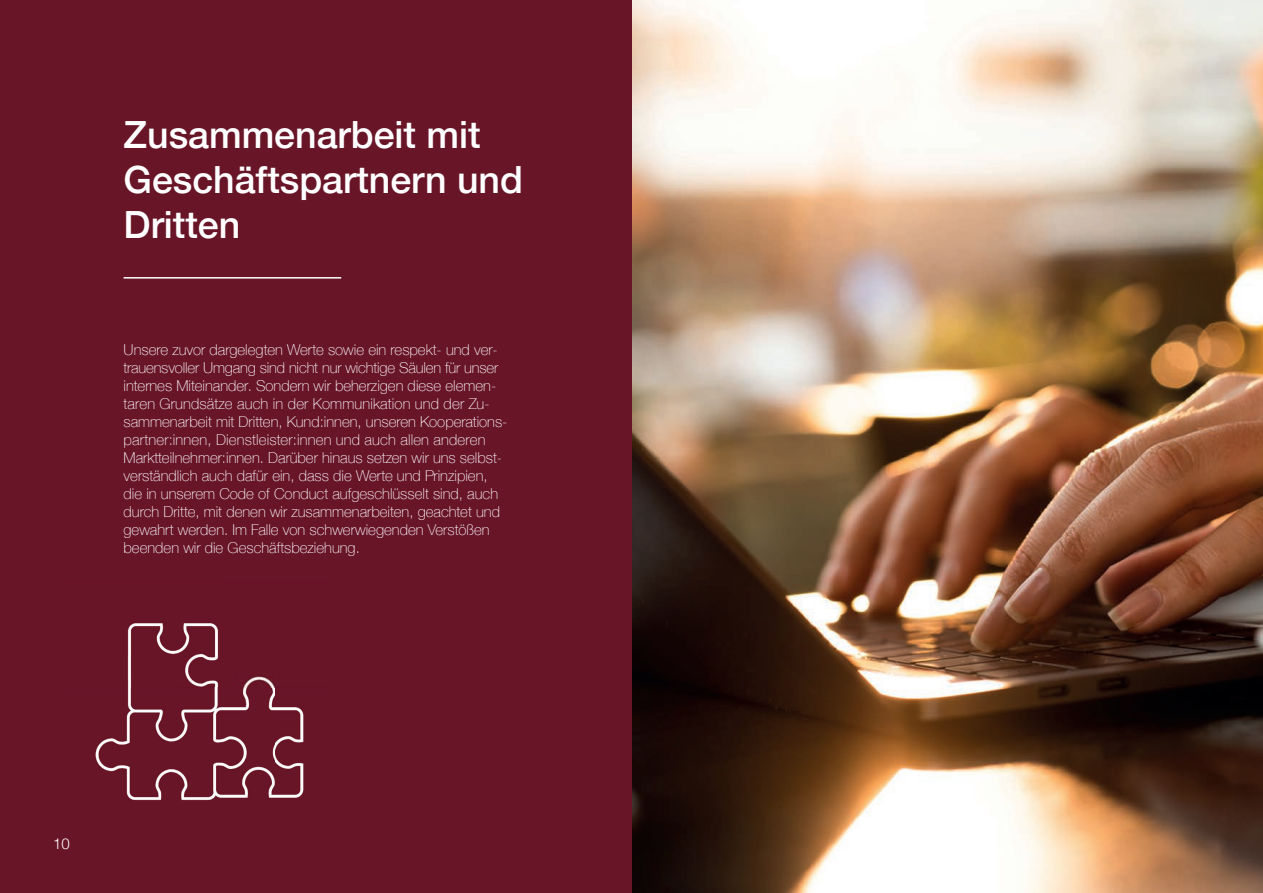
<style>
.page{position:relative;width:1263px;height:893px;background:#fff}
.page>*{position:absolute;margin:0;border:0;box-sizing:border-box;transform-origin:0 0}
.t1{font:500 37.5px/45px "Helvetica Neue";color:#fff}
.t2{font:100 15px/18px "Helvetica Neue";color:#fff}
.t3{font:300 15px "Helvetica Neue";color:#fff}
</style>
<div class="page">
<img style="left:631px;top:0;width:632px;height:893px">
<div style="left:0;top:0;width:631px;height:892px;background:#691528"></div>
<hr style="left:124px;top:277px;width:217px;height:2px;background:#fff">
<img style="left:95px;top:623px;width:209px;height:177px">
<h1 class="t1" style="left:124px;top:109px;width:401px">Zusammenarbeit mit<br>Geschäftspartnern und<br>Dritten</h1>
<p class="t2" style="left:124px;top:340px;width:385px">Unsere zuvor dargelegten Werte sowie ein respekt- und ver&shy;trauensvoller Umgang sind nicht nur wichtige Säulen für unser internes Miteinander. Sondern wir beherzigen diese elemen&shy;taren Grundsätze auch in der Kommunikation und der Zu&shy;sammenarbeit mit Dritten, Kund:innen, unseren Kooperations&shy;partner:innen, Dienstleister:innen und auch allen anderen Marktteilnehmer:innen. Darüber hinaus setzen wir uns selbst&shy;verständlich auch dafür ein, dass die Werte und Prinzipien, die in unserem Code of Conduct aufgeschlüsselt sind, auch durch Dritte, mit denen wir zusammenarbeiten, geachtet und gewahrt werden. Im Falle von schwerwiegenden Verstößen beenden wir die Geschäftsbeziehung.</p>
<p class="t3" style="left:53px;top:832px;width:18px">10</p>
</div>
